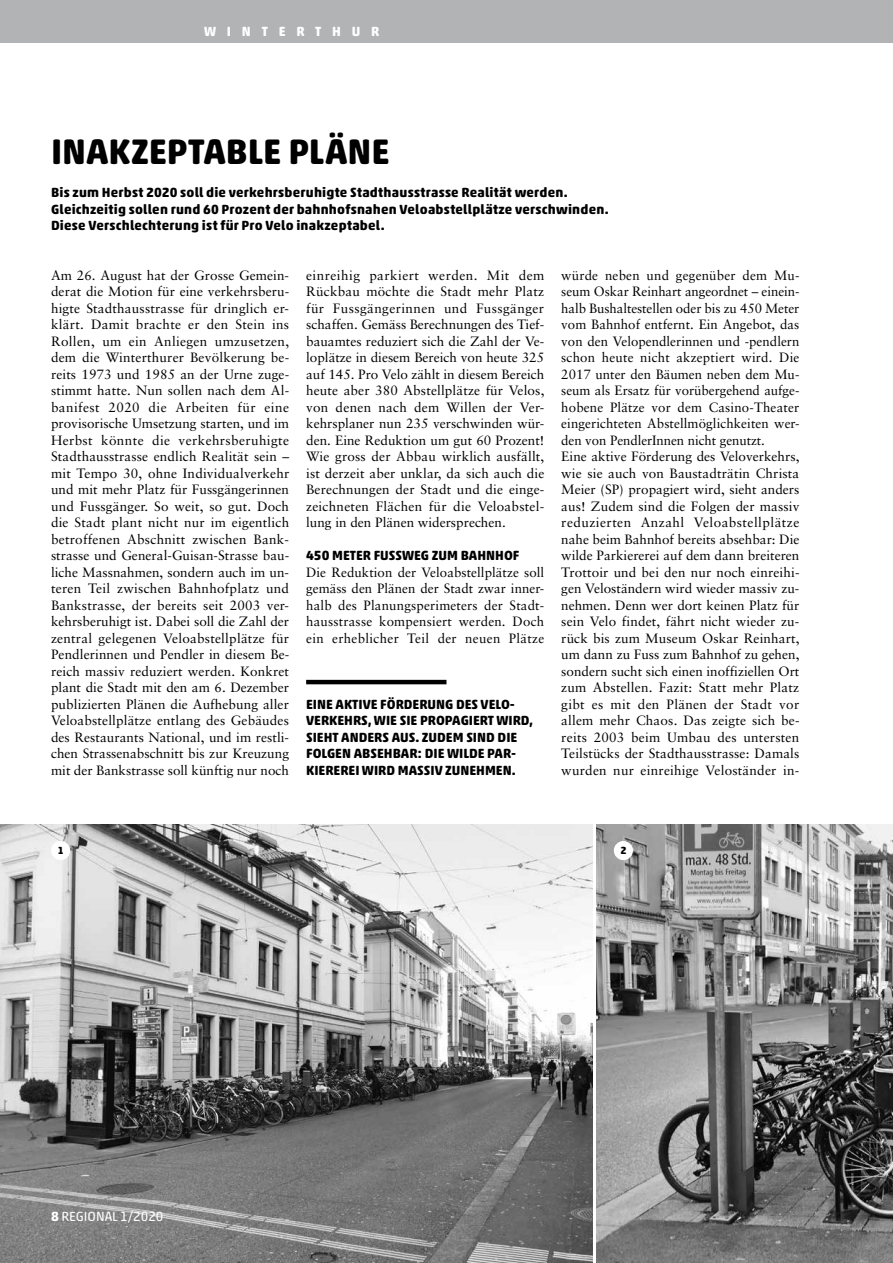
<style>
.page{position:relative;width:893px;height:1263px;background:#fff}
.page>*{position:absolute;margin:0;border:0;box-sizing:border-box;transform-origin:0 0}
.t1{font:700 36px "Akko Rounded Pro";color:#000}
.t2{font:13.5px/16.5px "Sabon";letter-spacing:.005em;color:#000;text-align:justify}
.t3{font:700 13.5px/16.5px "Akko Rounded Pro";letter-spacing:.015em;color:#000}
.t4{font:700 13.5px "Akko Rounded Pro";letter-spacing:.8em;color:#fff}
.t5{font:13.5px "Akko Rounded Pro";color:#fff}
.t6{font:700 10.5px "Akko Rounded Pro";color:#000}
.s1{font-weight:700}
</style>
<div class="page">
<img style="left:597px;top:824px;width:296px;height:439px">
<img style="left:0;top:824px;width:592px;height:439px">
<div style="left:0;top:0;width:893px;height:43px;background:#b1b3b4"></div>
<div style="left:51px;top:841px;width:19px;height:19px;background:#fff;border-radius:50%"></div>
<div style="left:614px;top:841px;width:19px;height:19px;background:#fff;border-radius:50%"></div>
<hr style="left:306px;top:680px;width:140px;height:4px;background:#000">
<p class="t4" style="left:204px;top:23px;width:202px">REGIONALTEIL</p>
<p class="t4" style="left:204px;top:23px;width:177px">WINTERTHUR</p>
<h1 class="t1" style="left:51px;top:130px;width:340px">INAKZEPTABLE PLÄNE</h1>
<p class="t3" style="left:51px;top:184px;width:559px">Bis zum Herbst 2020 soll die verkehrsberuhigte Stadthausstrasse Realität werden.<br>Gleichzeitig sollen rund 60 Prozent der bahnhofsnahen Veloabstellplätze verschwinden.<br>Diese Verschlechterung ist für Pro Velo inakzeptabel.</p>
<p class="t2" style="left:561px;top:267px;width:240px;text-align:left">würde neben und gegenüber dem Mu&shy;seum Oskar Reinhart angeordnet – einein&shy;halb Bushaltestellen oder bis zu 450 Meter vom Bahnhof entfernt. Ein Angebot, das von den Velopendlerinnen und -pendlern schon heute nicht akzeptiert wird. Die 2017 unter den Bäumen neben dem Mu&shy;seum als Ersatz für vorübergehend aufge&shy;hobene Plätze vor dem Casino-Theater eingerichteten Abstellmöglichkeiten wer&shy;den von PendlerInnen nicht genutzt.<br>Eine aktive Förderung des Veloverkehrs, wie sie auch von Baustadträtin Christa Meier (SP) propagiert wird, sieht anders aus! Zudem sind die Folgen der massiv reduzierten Anzahl Veloabstellplätze nahe beim Bahnhof bereits absehbar: Die wilde Parkiererei auf dem dann breiteren Trottoir und bei den nur noch einreihi&shy;gen Veloständern wird wieder massiv zu&shy;nehmen. Denn wer dort keinen Platz für sein Velo findet, fährt nicht wieder zu&shy;rück bis zum Museum Oskar Reinhart, um dann zu Fuss zum Bahnhof zu gehen, sondern sucht sich einen inoffiziellen Ort zum Abstellen. Fazit: Statt mehr Platz gibt es mit den Plänen der Stadt vor allem mehr Chaos. Das zeigte sich be&shy;reits 2003 beim Umbau des untersten Teilstücks der Stadthausstrasse: Damals wurden nur einreihige Veloständer in-</p>
<p class="t2" style="left:51px;top:267px;width:240px">Am 26. August hat der Grosse Gemein&shy;derat die Motion für eine verkehrsberu&shy;higte Stadthausstrasse für dringlich er&shy;klärt. Damit brachte er den Stein ins Rollen, um ein Anliegen umzusetzen, dem die Winterthurer Bevölkerung be&shy;reits 1973 und 1985 an der Urne zuge&shy;stimmt hatte. Nun sollen nach dem Al&shy;banifest 2020 die Arbeiten für eine provisorische Umsetzung starten, und im Herbst könnte die verkehrsberuhigte Stadthausstrasse endlich Realität sein – mit Tempo 30, ohne Individualverkehr und mit mehr Platz für Fussgängerinnen und Fussgänger. So weit, so gut. Doch die Stadt plant nicht nur im eigentlich betroffenen Abschnitt zwischen Bank&shy;strasse und General-Guisan-Strasse bau&shy;liche Massnahmen, sondern auch im un&shy;teren Teil zwischen Bahnhofplatz und Bankstrasse, der bereits seit 2003 ver&shy;kehrsberuhigt ist. Dabei soll die Zahl der zentral gelegenen Veloabstellplätze für Pendlerinnen und Pendler in diesem Be&shy;reich massiv reduziert werden. Konkret plant die Stadt mit den am 6. Dezember publizierten Plänen die Aufhebung aller Veloabstellplätze entlang des Gebäudes des Restaurants National, und im restli&shy;chen Strassenabschnitt bis zur Kreuzung mit der Bankstrasse soll künftig nur noch</p>
<p class="t2" style="left:306px;top:267px;width:240px">einreihig parkiert werden. Mit dem Rückbau möchte die Stadt mehr Platz für Fussgängerinnen und Fussgänger schaffen. Gemäss Berechnungen des Tief&shy;bauamtes reduziert sich die Zahl der Ve&shy;loplätze in diesem Bereich von heute 325 auf 145. Pro Velo zählt in diesem Bereich heute aber 380 Abstellplätze für Velos, von denen nach dem Willen der Ver&shy;kehrsplaner nun 235 verschwinden wür&shy;den. Eine Reduktion um gut 60 Prozent!<br>Wie gross der Abbau wirklich ausfällt, ist derzeit aber unklar, da sich auch die Berechnungen der Stadt und die einge&shy;zeichneten Flächen für die Veloabstel&shy;lung in den Plänen widersprechen.</p>
<p class="t3" style="left:306px;top:547px;width:215px">450 METER FUSSWEG ZUM BAHNHOF</p>
<p class="t2" style="left:306px;top:564px;width:240px">Die Reduktion der Veloabstellplätze soll gemäss den Plänen der Stadt zwar inner&shy;halb des Planungsperimeters der Stadt&shy;hausstrasse kompensiert werden. Doch ein erheblicher Teil der neuen Plätze</p>
<p class="t3" style="left:306px;top:696px;width:228px">EINE AKTIVE FÖRDERUNG DES VELO-<br>VERKEHRS, WIE SIE PROPAGIERT WIRD,<br>SIEHT ANDERS AUS. ZUDEM SIND DIE<br>FOLGEN ABSEHBAR: DIE WILDE PAR-<br>KIEREREI WIRD MASSIV ZUNEHMEN.</p>
<p class="t6" style="left:58px;top:844px;width:8px">1</p>
<p class="t6" style="left:621px;top:844px;width:8px">2</p>
<p class="t5" style="left:51px;top:1208px;width:114px"><span class="s1">8</span> REGIONAL 1/2020</p>
</div>
